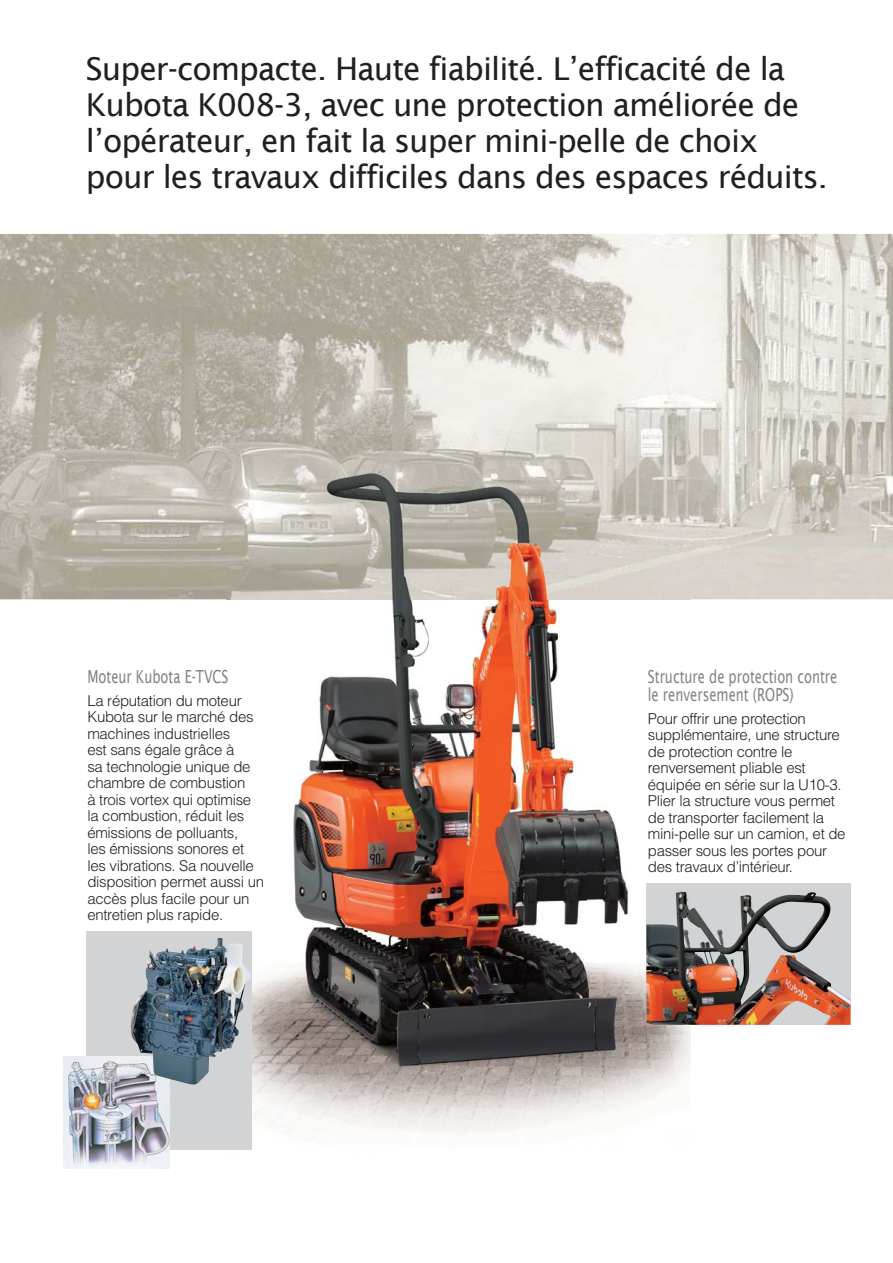
<style>
.page{position:relative;width:893px;height:1263px;background:#fff}
.page>*{position:absolute;margin:0;border:0;box-sizing:border-box;transform-origin:0 0}
.t1{font:31.5px/36px "Lucida Sans";letter-spacing:-.03em;color:#231f20}
.t2{font:18px/18px "Lucida Sans";color:#808285;scale:.72 1}
.t3{font:300 15px/16.5px "Helvetica";letter-spacing:-.02em;color:#231f20}
</style>
<div class="page">
<img style="left:0;top:234px;width:893px;height:365px">
<img style="left:226px;top:465px;width:464px;height:676px">
<div style="left:87px;top:931px;width:165px;height:219px;background:#d1d3d4"></div>
<img style="left:64px;top:1056px;width:106px;height:112px">
<img style="left:130px;top:938px;width:121px;height:147px">
<div style="left:646px;top:883px;width:204px;height:142px;background:#d1d3d4"></div>
<img style="left:646px;top:892px;width:204px;height:133px">
<h1 class="t1" style="left:86px;top:50px;width:743px">Super-compacte. Haute fiabilité. L’efficacité de la Kubota K008-3, avec une protection améliorée de l’opérateur, en fait la super mini-pelle de choix pour les travaux difficiles dans des espaces réduits.</h1>
<p class="t2" style="left:87px;top:667px;width:198px">Moteur Kubota E-TVCS</p>
<p class="t3" style="left:87px;top:694px;width:178px">La réputation du moteur<br>Kubota sur le marché des machines industrielles<br>est sans égale grâce à<br>sa technologie unique de chambre de combustion<br>à trois vortex qui optimise la combustion, réduit les émissions de polluants,<br>les émissions sonores et les vibrations. Sa nouvelle disposition permet aussi un accès plus facile pour un entretien plus rapide.</p>
<p class="t2" style="left:648px;top:667px;width:265px">Structure de protection contre le renversement (ROPS)</p>
<p class="t3" style="left:648px;top:712px;width:199px">Pour offrir une protection supplémentaire, une structure de protection contre le renversement pliable est équipée en série sur la U10-3.<br>Plier la structure vous permet de transporter facilement la mini-pelle sur un camion, et de passer sous les portes pour des travaux d’intérieur.</p>
</div>
